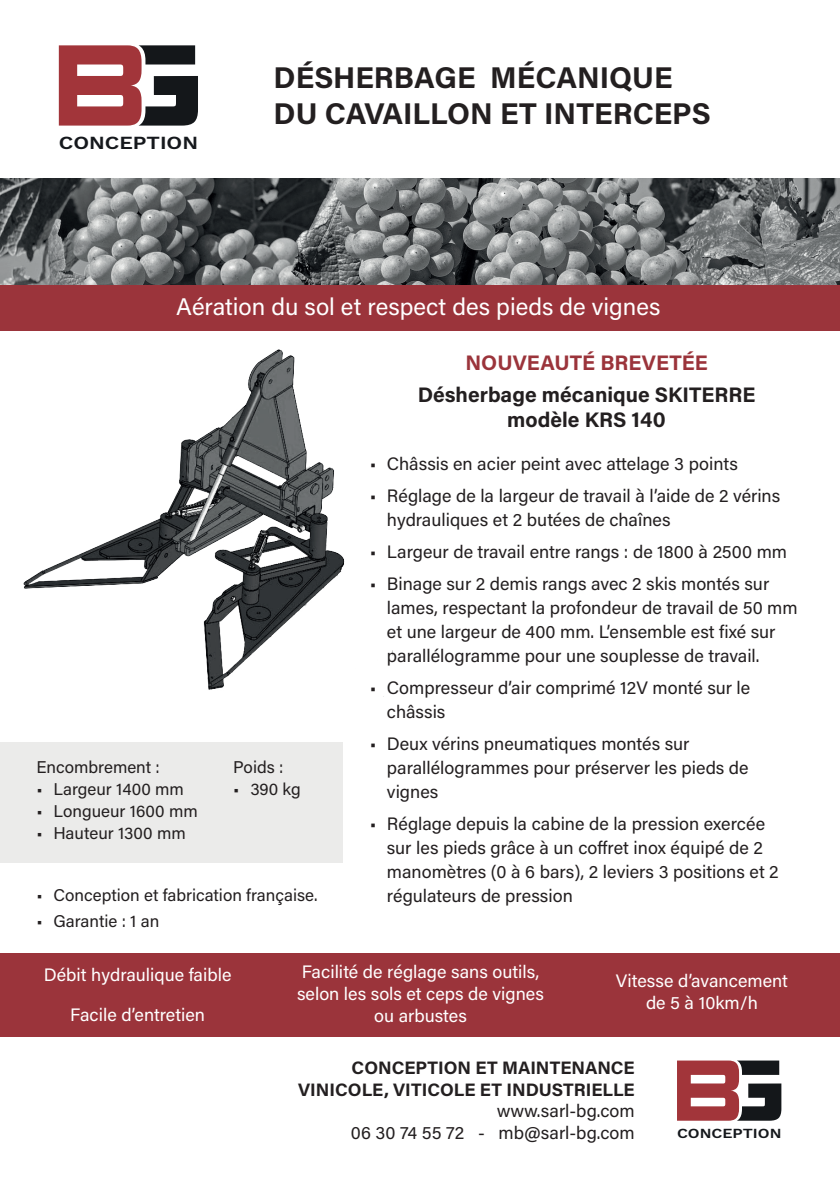
<style>
.page{position:relative;width:840px;height:1191px;background:#fff}
.page>*{position:absolute;margin:0;border:0;box-sizing:border-box;transform-origin:0 0}
.t1{font:700 30px/36px "Acumin Pro";color:#231f20}
.t2{font:24px "Acumin Pro";color:#fff}
.t3{font:700 21px/25.2px "Acumin Pro";color:#231f20;text-align:center}
.t4{font:700 21px "Acumin Pro";color:#9b343b}
.t5{font:18.2px "Work Sans";color:#15181c;scale:1.17 1}
.t6{font:18px/24px "Acumin Pro";color:#231f20}
.t7{font:18px/22px "Acumin Pro";color:#fff;text-align:center}
.t8{font:700 18px/21.6px "Acumin Pro";color:#231f20;text-align:right}
.t9{font:17px "Acumin Pro";color:#231f20}
.t10{font:13.6px "Work Sans";color:#15181c;scale:1.17 1}
</style>
<div class="page">
<div style="left:0;top:742px;width:342px;height:120px;background:#ebebea"></div>
<img style="left:0;top:179px;width:839px;height:106px">
<div style="left:0;top:952px;width:839px;height:84px;background:#9b343b"></div>
<svg style="left:59px;top:45px;width:139px;height:81px"></svg>
<div style="left:0;top:285px;width:839px;height:46px;background:#9b343b"></div>
<img style="left:23px;top:349px;width:361px;height:348px">
<svg style="left:677px;top:1060px;width:104px;height:60px"></svg>
<p class="t5" style="left:59px;top:129px;width:120px">CONCEPTION</p>
<h1 class="t1" style="left:273px;top:58px;width:438px">DÉSHERBAGE MÉCANIQUE<br>DU CAVAILLON ET INTERCEPS</h1>
<h2 class="t2" style="left:176px;top:290px;width:485px">Aération du sol et respect des pieds de vignes</h2>
<p class="t9" style="left:36px;top:755px;width:125px">Encombrement :</p>
<p class="t9" style="left:36px;top:777px;width:149px">• Largeur 1400 mm</p>
<p class="t9" style="left:36px;top:799px;width:163px">• Longueur 1600 mm</p>
<p class="t9" style="left:36px;top:821px;width:151px">• Hauteur 1300 mm</p>
<p class="t9" style="left:233px;top:755px;width:51px">Poids :</p>
<p class="t9" style="left:233px;top:777px;width:69px">• 390 kg</p>
<p class="t9" style="left:36px;top:883px;width:282px">• Conception et fabrication française.</p>
<p class="t9" style="left:36px;top:909px;width:124px">• Garantie : 1 an</p>
<p class="t4" style="left:465px;top:348px;width:244px">NOUVEAUTÉ BREVETÉE</p>
<p class="t3" style="left:417px;top:381px;width:339px">Désherbage mécanique SKITERRE modèle KRS 140</p>
<p class="t6" style="left:369px;top:450px;width:369px">• Châssis en acier peint avec attelage 3 points</p>
<p class="t6" style="left:386px;top:482px;width:394px;text-indent:-17px">• Réglage de la largeur de travail à l’aide de 2 vérins hydrauliques et 2 butées de chaînes</p>
<p class="t6" style="left:369px;top:538px;width:418px">• Largeur de travail entre rangs : de 1800 à 2500 mm</p>
<p class="t6" style="left:386px;top:570px;width:412px;text-indent:-17px">• Binage sur 2 demis rangs avec 2 skis montés sur lames, respectant la profondeur de travail de 50 mm et une largeur de 400 mm. L’ensemble est fixé sur parallélogramme pour une souplesse de travail.</p>
<p class="t6" style="left:386px;top:674px;width:365px;text-indent:-17px">• Compresseur d’air comprimé 12V monté sur le châssis</p>
<p class="t6" style="left:386px;top:730px;width:363px;text-indent:-17px">• Deux vérins pneumatiques montés sur parallélogrammes pour préserver les pieds de vignes</p>
<p class="t6" style="left:386px;top:810px;width:393px;text-indent:-17px">• Réglage depuis la cabine de la pression exercée sur les pieds grâce à un coffret inox équipé de 2 manomètres (0 à 6 bars), 2 leviers 3 positions et 2 régulateurs de pression</p>
<p class="t7" style="left:44px;top:962px;width:189px">Débit hydraulique faible</p>
<p class="t7" style="left:70px;top:1002px;width:136px">Facile d’entretien</p>
<p class="t7" style="left:297px;top:959px;width:248px">Facilité de réglage sans outils, selon les sols et ceps de vignes ou arbustes</p>
<p class="t7" style="left:615px;top:969px;width:173px">Vitesse d’avancement de 5 à 10km/h</p>
<p class="t8" style="left:298px;top:1056px;width:338px">CONCEPTION ET MAINTENANCE<br>VINICOLE, VITICOLE ET INDUSTRIELLE</p>
<p class="t6" style="left:351px;top:1099px;width:285px;line-height:21.6px;text-align:right">www.sarl-bg.com<br>06 30 74 55 72 - mb@sarl-bg.com</p>
<p class="t10" style="left:676px;top:1123px;width:91px">CONCEPTION</p>
</div>
